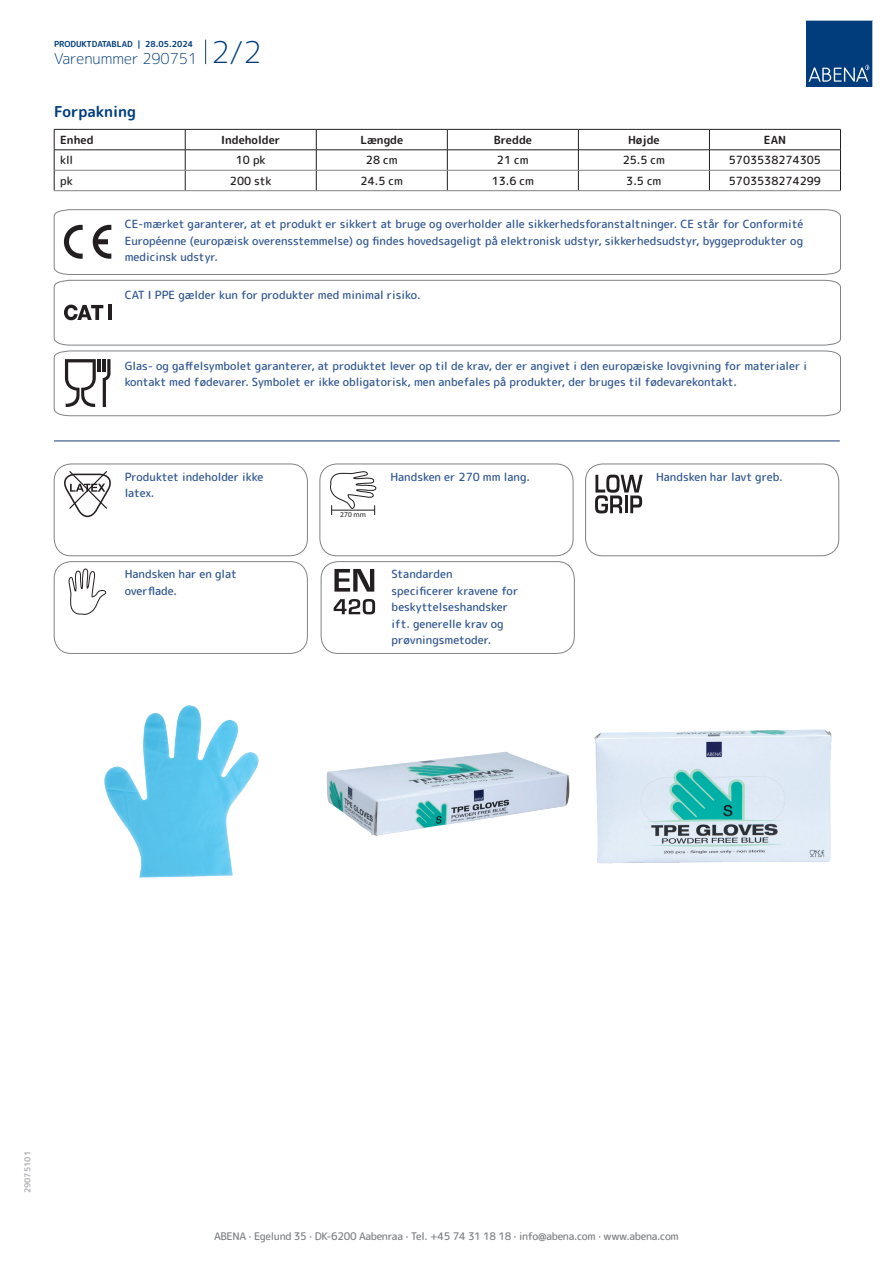
<style>
.page{position:relative;width:893px;height:1263px;background:#fff}
.page>*{position:absolute;margin:0;border:0;box-sizing:border-box;transform-origin:0 0}
.t1{font:300 15px "Rounded Mplus 1 c";color:#013d7d}
.t2{font:700 15px "Rounded Mplus 1 c";color:#013d7d}
.t3{font:500 11.25px/16.5px "Rounded Mplus 1 c";color:#305691}
.t4{font:500 11.25px "Rounded Mplus 1 c";color:#231f20}
.t5{font:700 11.25px "Rounded Mplus 1 c";color:#231f20}
.t6{font:500 10.5px "Rounded Mplus 1 c";letter-spacing:-.03em;color:#808285}
.t7{font:700 8.25px "Rounded Mplus 1 c";color:#013d7d}
.t8{font:700 8.25px "Rounded Mplus 1 c";color:#b2b3b7}
.t9{font:7.5px "Myriad Pro";color:#231f20}
.s1{font-size:30px}
</style>
<div class="page">
<svg style="left:205px;top:40px;width:1px;height:24px"></svg>
<svg style="left:806px;top:20px;width:67px;height:67px;background:#144b86"></svg>
<hr style="left:54px;top:129px;width:131px;height:1px;background:#231f20">
<hr style="left:185px;top:129px;width:131px;height:1px;background:#231f20">
<hr style="left:316px;top:129px;width:131px;height:1px;background:#231f20">
<hr style="left:447px;top:129px;width:131px;height:1px;background:#231f20">
<hr style="left:578px;top:129px;width:131px;height:1px;background:#231f20">
<hr style="left:709px;top:129px;width:132px;height:1px;background:#231f20">
<hr style="left:54px;top:150px;width:131px;height:1px;background:#231f20">
<hr style="left:185px;top:150px;width:131px;height:1px;background:#231f20">
<hr style="left:316px;top:150px;width:131px;height:1px;background:#231f20">
<hr style="left:447px;top:150px;width:131px;height:1px;background:#231f20">
<hr style="left:578px;top:150px;width:131px;height:1px;background:#231f20">
<hr style="left:709px;top:150px;width:132px;height:1px;background:#231f20">
<svg style="left:54px;top:130px;width:1px;height:60px"></svg>
<svg style="left:185px;top:130px;width:1px;height:60px"></svg>
<svg style="left:316px;top:130px;width:1px;height:60px"></svg>
<svg style="left:447px;top:130px;width:1px;height:60px"></svg>
<svg style="left:578px;top:130px;width:1px;height:60px"></svg>
<svg style="left:709px;top:130px;width:1px;height:60px"></svg>
<svg style="left:840px;top:130px;width:1px;height:60px"></svg>
<hr style="left:54px;top:170px;width:131px;height:1px;background:#808285">
<hr style="left:185px;top:170px;width:131px;height:1px;background:#808285">
<hr style="left:316px;top:170px;width:131px;height:1px;background:#808285">
<hr style="left:447px;top:170px;width:131px;height:1px;background:#808285">
<hr style="left:578px;top:170px;width:131px;height:1px;background:#808285">
<hr style="left:709px;top:170px;width:131px;height:1px;background:#808285">
<hr style="left:54px;top:190px;width:131px;height:1px;background:#808285">
<hr style="left:185px;top:190px;width:131px;height:1px;background:#808285">
<hr style="left:316px;top:190px;width:131px;height:1px;background:#808285">
<hr style="left:447px;top:190px;width:131px;height:1px;background:#808285">
<hr style="left:578px;top:190px;width:131px;height:1px;background:#808285">
<hr style="left:709px;top:190px;width:132px;height:1px;background:#808285">
<svg style="left:54px;top:209px;width:787px;height:66px"></svg>
<svg style="left:54px;top:280px;width:787px;height:65px"></svg>
<svg style="left:54px;top:351px;width:787px;height:65px"></svg>
<hr style="left:54px;top:441px;width:785px;height:1px;background:#153f74">
<svg style="left:64px;top:471px;width:47px;height:46px"></svg>
<div style="left:54px;top:464px;width:254px;height:92px;border:1px solid #808285;border-radius:17px"></div>
<svg style="left:330px;top:471px;width:46px;height:44px"></svg>
<hr style="left:332px;top:510px;width:43px;height:1px;background:#201d1e">
<div style="left:320px;top:464px;width:253px;height:92px;border:1px solid #808285;border-radius:17px"></div>
<svg style="left:595px;top:475px;width:48px;height:38px"></svg>
<div style="left:585px;top:464px;width:254px;height:92px;border:1px solid #808285;border-radius:17px"></div>
<svg style="left:69px;top:569px;width:37px;height:46px"></svg>
<div style="left:54px;top:561px;width:254px;height:93px;border:1px solid #808285;border-radius:17px"></div>
<svg style="left:334px;top:569px;width:40px;height:23px"></svg>
<svg style="left:334px;top:599px;width:41px;height:15px"></svg>
<div style="left:321px;top:561px;width:253px;height:93px;border:1px solid #808285;border-radius:17px"></div>
<img style="left:104px;top:705px;width:155px;height:173px">
<img style="left:326px;top:752px;width:244px;height:84px">
<img style="left:594px;top:729px;width:238px;height:135px">
<p class="t7" style="left:54px;top:38px;width:141px">PRODUKTDATABLAD | 28.05.2024</p>
<h1 class="t1" style="left:54px;top:48px;width:209px">Varenummer 290751 <span class="s1">2/2</span></h1>
<h1 class="t2" style="left:54px;top:101px;width:84px">Forpakning</h1>
<p class="t5" style="left:60px;top:132px;width:35px">Enhed</p>
<p class="t5" style="left:221px;top:132px;width:61px">Indeholder</p>
<p class="t5" style="left:360px;top:132px;width:44px">Længde</p>
<p class="t5" style="left:494px;top:132px;width:40px">Bredde</p>
<p class="t5" style="left:628px;top:132px;width:33px">Højde</p>
<p class="t5" style="left:764px;top:132px;width:24px">EAN</p>
<p class="t4" style="left:60px;top:152px;width:15px">kll</p>
<p class="t4" style="left:236px;top:152px;width:31px">10 pk</p>
<p class="t4" style="left:366px;top:152px;width:33px">28 cm</p>
<p class="t4" style="left:497px;top:152px;width:33px">21 cm</p>
<p class="t4" style="left:623px;top:152px;width:44px">25.5 cm</p>
<p class="t4" style="left:729px;top:152px;width:94px">5703538274305</p>
<p class="t4" style="left:60px;top:173px;width:14px">pk</p>
<p class="t4" style="left:230px;top:173px;width:43px">200 stk</p>
<p class="t4" style="left:361px;top:173px;width:44px">24.5 cm</p>
<p class="t4" style="left:492px;top:173px;width:44px">13.6 cm</p>
<p class="t4" style="left:626px;top:173px;width:37px">3.5 cm</p>
<p class="t4" style="left:729px;top:173px;width:94px">5703538274299</p>
<p class="t3" style="left:125px;top:216px;width:680px;text-align:justify">CE-mærket garanterer, at et produkt er sikkert at bruge og overholder alle sikkerhedsforanstaltninger. CE står for Conformité Européenne (europæisk overensstemmelse) og findes hovedsageligt på elektronisk udstyr, sikkerhedsudstyr, byggeprodukter og medicinsk udstyr.</p>
<p class="t3" style="left:125px;top:287px;width:297px">CAT I PPE gælder kun for produkter med minimal risiko.</p>
<p class="t3" style="left:125px;top:357px;width:684px">Glas- og gaffelsymbolet garanterer, at produktet lever op til de krav, der er angivet i den europæiske lovgivning for materialer i kontakt med fødevarer. Symbolet er ikke obligatorisk, men anbefales på produkter, der bruges til fødevarekontakt.</p>
<p class="t3" style="left:125px;top:468px;width:140px">Produktet indeholder ikke latex.</p>
<p class="t3" style="left:390px;top:468px;width:141px">Handsken er 270 mm lang.</p>
<p class="t9" style="left:340px;top:509px;width:27px">270 mm</p>
<p class="t3" style="left:125px;top:566px;width:114px">Handsken har en glat overflade.</p>
<p class="t3" style="left:392px;top:566px;width:128px">Standarden<br>specificerer kravene for beskyttelseshandsker ift. generelle krav og prøvningsmetoder.</p>
<p class="t3" style="left:656px;top:468px;width:128px">Handsken har lavt greb.</p>
<p class="t8" style="left:22px;top:1193px;width:44px;rotate:-90deg">29075101</p>
<p class="t6" style="left:214px;top:1229px;width:466px">ABENA · Egelund 35 · DK-6200 Aabenraa · Tel. +45 74 31 18 18 · info@abena.com · www.abena.com</p>
</div>
